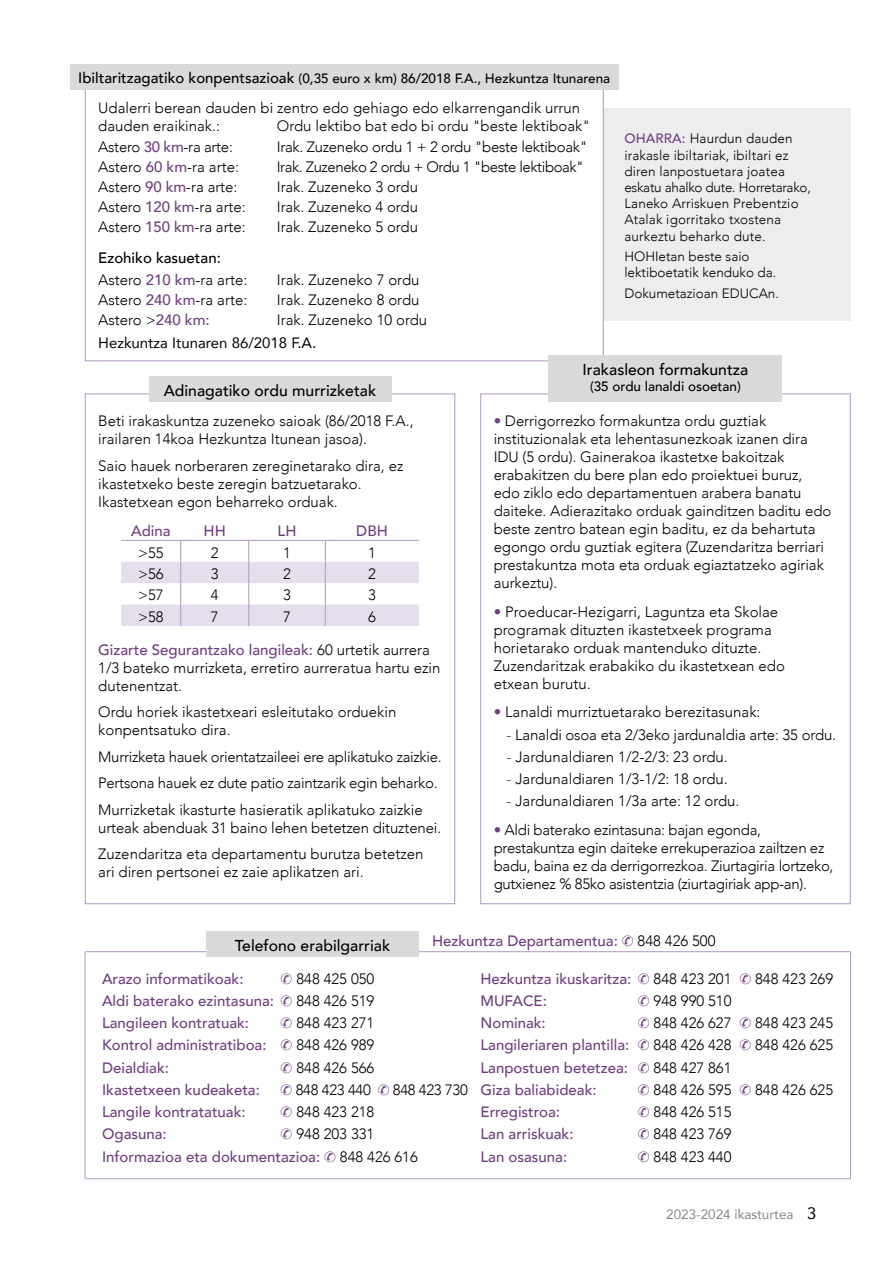
<style>
.page{position:relative;width:893px;height:1263px;background:#fff}
.page>*{position:absolute;margin:0;border:0;box-sizing:border-box;transform-origin:0 0}
.t1{font:500 15.75px "Avenir";color:#000}
.t2{font:300 15px/18px "Avenir";letter-spacing:-.005em;color:#000}
.t3{font:500 15px/22.2px "Avenir";color:#6f3f81}
.t4{font:300 15px "Avenir";letter-spacing:-.03em;color:#000}
.t5{font:500 15px/22.2px "Avenir";color:#000}
.t6{font:15px "Avenir";color:#000}
.t7{font:300 13.5px/16.2px "Avenir";letter-spacing:.01em;color:#000}
.t8{font:500 13.5px "Avenir";color:#000}
.t9{font:13.5px "Avenir";color:#878787}
.s1{font-size:15px}
.s2{font-weight:500;color:#6f3f81}
.s3{font-weight:300}
.s4{color:#6f3f81}
.s5{font-weight:300;color:#000}
.s6{font-size:16.5px;color:#000}
</style>
<div class="page">
<div style="left:590px;top:109px;width:260px;height:212px;background:#ededed"></div>
<div style="left:70px;top:64px;width:549px;height:25px;background:#dadada"></div>
<hr style="left:121px;top:540px;width:60px;height:1px;background:#af98c0">
<hr style="left:181px;top:540px;width:68px;height:1px;background:#af98c0">
<hr style="left:249px;top:540px;width:76px;height:1px;background:#af98c0">
<hr style="left:325px;top:540px;width:94px;height:1px;background:#af98c0">
<svg style="left:121px;top:541px;width:298px;height:85px"></svg>
<div style="left:149px;top:376px;width:242px;height:26px;background:#dadada"></div>
<div style="left:549px;top:355px;width:233px;height:47px;background:#dadada"></div>
<hr style="left:85px;top:952px;width:1px;height:226px;background:#af98c0">
<hr style="left:85px;top:951px;width:395px;height:1px;background:#af98c0">
<hr style="left:85px;top:1178px;width:395px;height:1px;background:#af98c0">
<hr style="left:480px;top:951px;width:371px;height:1px;background:#af98c0">
<hr style="left:850px;top:952px;width:1px;height:226px;background:#af98c0">
<hr style="left:480px;top:1178px;width:371px;height:1px;background:#af98c0">
<div style="left:206px;top:931px;width:213px;height:26px;background:#dadada"></div>
<p class="t8" style="left:78px;top:67px;width:533px"><span class="s1">Ibiltaritzagatiko konpentsazioak</span> (0,35 euro x km) 86/2018 F.A., Hezkuntza Itunarena</p>
<p class="t2" style="left:98px;top:99px;width:483px">Udalerri berean dauden bi zentro edo gehiago edo elkarrengandik urrun dauden eraikinak.:</p>
<p class="t2" style="left:277px;top:117px;width:315px">Ordu lektibo bat edo bi ordu "beste lektiboak"</p>
<p class="t2" style="left:98px;top:137px;width:136px">Astero <span class="s2">30 km</span>-ra arte:</p>
<p class="t2" style="left:277px;top:137px;width:312px">Irak. Zuzeneko ordu 1 + 2 ordu "beste lektiboak"</p>
<p class="t2" style="left:98px;top:158px;width:142px">Astero <span class="s2">60 km</span>-ra arte:</p>
<p class="t4" style="left:277px;top:158px;width:309px">Irak. Zuzeneko 2 ordu + Ordu 1 "beste lektiboak"</p>
<p class="t2" style="left:98px;top:178px;width:141px">Astero <span class="s2">90 km</span>-ra arte:</p>
<p class="t2" style="left:277px;top:178px;width:143px">Irak. Zuzeneko 3 ordu</p>
<p class="t2" style="left:98px;top:198px;width:149px">Astero <span class="s2">120 km</span>-ra arte:</p>
<p class="t2" style="left:277px;top:198px;width:143px">Irak. Zuzeneko 4 ordu</p>
<p class="t2" style="left:98px;top:218px;width:149px">Astero <span class="s2">150 km</span>-ra arte:</p>
<p class="t2" style="left:277px;top:218px;width:143px">Irak. Zuzeneko 5 ordu</p>
<p class="t5" style="left:98px;top:246px;width:150px">Ezohiko kasuetan:<br><span class="s3">Astero</span> <span class="s4">210 km</span><span class="s3">-ra arte:</span></p>
<p class="t2" style="left:277px;top:271px;width:144px">Irak. Zuzeneko 7 ordu</p>
<p class="t2" style="left:98px;top:291px;width:150px">Astero <span class="s2">240 km</span>-ra arte:</p>
<p class="t2" style="left:277px;top:291px;width:144px">Irak. Zuzeneko 8 ordu</p>
<p class="t2" style="left:98px;top:311px;width:113px">Astero &gt;<span class="s2">240 km:</span></p>
<p class="t2" style="left:277px;top:311px;width:152px">Irak. Zuzeneko 10 ordu</p>
<p class="t6" style="left:98px;top:330px;width:220px">Hezkuntza Itunaren 86/2018 F.A.</p>
<p class="t7" style="left:624px;top:131px;width:188px"><span class="s2">OHARRA:</span> Haurdun dauden irakasle ibiltariak, ibiltari ez diren lanpostuetara joatea eskatu ahalko dute. Horretarako,<br>Laneko Arriskuen Prebentzio<br>Atalak igorritako txostena aurkeztu beharko dute.</p>
<p class="t7" style="left:624px;top:248px;width:154px">HOHIetan beste saio lektiboetatik kenduko da.</p>
<p class="t7" style="left:624px;top:285px;width:156px">Dokumetazioan EDUCAn.</p>
<p class="t1" style="left:164px;top:377px;width:214px">Adinagatiko ordu murrizketak</p>
<p class="t2" style="left:98px;top:412px;width:317px">Beti irakaskuntza zuzeneko saioak (86/2018 F.A., irailaren 14koa Hezkuntza Itunean jasoa).</p>
<p class="t2" style="left:98px;top:456px;width:307px">Saio hauek norberaren zereginetarako dira, ez ikastetxeko beste zeregin batzuetarako.<br>Ikastetxean egon beharreko orduak.</p>
<p class="t3" style="left:131px;top:519px;width:41px">Adina</p>
<p class="t3" style="left:204px;top:519px;width:24px">HH</p>
<p class="t3" style="left:278px;top:519px;width:20px">LH</p>
<p class="t3" style="left:356px;top:519px;width:33px">DBH</p>
<p class="t2" style="left:138px;top:543px;width:27px">&gt;55</p>
<p class="t2" style="left:211px;top:543px;width:9px">2</p>
<p class="t2" style="left:283px;top:543px;width:9px">1</p>
<p class="t2" style="left:368px;top:543px;width:9px">1</p>
<p class="t2" style="left:138px;top:565px;width:27px">&gt;56</p>
<p class="t2" style="left:211px;top:565px;width:9px">3</p>
<p class="t2" style="left:283px;top:565px;width:9px">2</p>
<p class="t2" style="left:368px;top:565px;width:9px">2</p>
<p class="t2" style="left:138px;top:586px;width:27px">&gt;57</p>
<p class="t2" style="left:211px;top:586px;width:9px">4</p>
<p class="t2" style="left:283px;top:586px;width:9px">3</p>
<p class="t2" style="left:368px;top:586px;width:9px">3</p>
<p class="t2" style="left:138px;top:607px;width:27px">&gt;58</p>
<p class="t2" style="left:211px;top:607px;width:9px">7</p>
<p class="t2" style="left:283px;top:607px;width:9px">7</p>
<p class="t2" style="left:368px;top:607px;width:9px">6</p>
<p class="t2" style="left:98px;top:641px;width:344px"><span class="s2">Gizarte Segurantzako langileak:</span> 60 urtetik aurrera<br>1/3 bateko murrizketa, erretiro aurreratua hartu ezin dutenentzat.</p>
<p class="t2" style="left:98px;top:703px;width:300px">Ordu horiek ikastetxeari esleitutako orduekin konpentsatuko dira.</p>
<p class="t2" style="left:98px;top:743px;width:345px;line-height:26.5px">Murrizketa hauek orientatzaileei ere aplikatuko zaizkie.<br>Pertsona hauek ez dute patio zaintzarik egin beharko.<br>Murrizketak ikasturte hasieratik aplikatuko zaizkie</p>
<p class="t2" style="left:98px;top:814px;width:344px;line-height:26.5px">urteak abenduak 31 baino lehen betetzen dituztenei.<br>Zuzendaritza eta departamentu burutza betetzen</p>
<p class="t2" style="left:98px;top:863px;width:267px">ari diren pertsonei ez zaie aplikatzen ari.</p>
<p class="t1" style="left:583px;top:356px;width:167px">Irakasleon formakuntza</p>
<p class="t8" style="left:590px;top:375px;width:152px">(35 ordu lanaldi osoetan)</p>
<p class="t2" style="left:494px;top:412px;width:339px"><span class="s4">•</span> Derrigorrezko formakuntza ordu guztiak instituzionalak eta lehentasunezkoak izanen dira IDU (5 ordu). Gainerakoa ikastetxe bakoitzak erabakitzen du bere plan edo proiektuei buruz, edo ziklo edo departamentuen arabera banatu daiteke. Adierazitako orduak gainditzen baditu edo beste zentro batean egin baditu, ez da behartuta egongo ordu guztiak egitera (Zuzendaritza berriari prestakuntza mota eta orduak egiaztatzeko agiriak aurkeztu).</p>
<p class="t2" style="left:494px;top:603px;width:293px"><span class="s4">•</span> Proeducar-Hezigarri, Laguntza eta Skolae programak dituzten ikastetxeek programa horietarako orduak mantenduko dituzte.<br>Zuzendaritzak erabakiko du ikastetxean edo etxean burutu.</p>
<p class="t2" style="left:494px;top:703px;width:268px"><span class="s4">•</span> Lanaldi murriztuetarako berezitasunak:</p>
<p class="t2" style="left:506px;top:725px;width:331px"><span class="s4">-</span> Lanaldi osoa eta 2/3eko jardunaldia arte: 35 ordu.</p>
<p class="t2" style="left:506px;top:748px;width:223px"><span class="s4">-</span> Jardunaldiaren 1/2-2/3: 23 ordu.</p>
<p class="t2" style="left:506px;top:770px;width:223px"><span class="s4">-</span> Jardunaldiaren 1/3-1/2: 18 ordu.</p>
<p class="t2" style="left:506px;top:792px;width:235px"><span class="s4">-</span> Jardunaldiaren 1/3a arte: 12 ordu.</p>
<p class="t2" style="left:494px;top:821px;width:341px"><span class="s4">•</span> Aldi baterako ezintasuna: bajan egonda, prestakuntza egin daiteke errekuperazioa zailtzen ez badu, baina ez da derrigorrezkoa. Ziurtagiria lortzeko, gutxienez % 85ko asistentzia (ziurtagiriak app-an).</p>
<p class="t1" style="left:235px;top:932px;width:157px">Telefono erabilgarriak</p>
<p class="t3" style="left:432px;top:929px;width:285px">Hezkuntza Departamentua: ✆ <span class="s5">848 426 500</span></p>
<p class="t3" style="left:102px;top:966px;width:143px">Arazo informatikoak:</p>
<p class="t3" style="left:102px;top:966px;width:274px;text-align:justify;text-indent:179px">✆ <span class="s5">848 425 050<br></span>Aldi baterako ezintasuna: ✆ <span class="s5">848 426 519<br></span>Langileen kontratuak:</p>
<p class="t3" style="left:102px;top:1011px;width:274px;text-align:justify;text-indent:179px">✆ <span class="s5">848 423 271<br></span>Kontrol administratiboa: ✆ <span class="s5">848 426 989<br></span>Deialdiak:</p>
<p class="t2" style="left:281px;top:1058px;width:95px"><span class="s4">✆</span> 848 426 566</p>
<p class="t3" style="left:102px;top:1078px;width:159px">Ikastetxeen kudeaketa:</p>
<p class="t2" style="left:281px;top:1081px;width:189px"><span class="s4">✆</span> 848 423 440 <span class="s4">✆</span> 848 423 730</p>
<p class="t3" style="left:102px;top:1100px;width:145px">Langile kontratatuak:</p>
<p class="t2" style="left:281px;top:1103px;width:95px"><span class="s4">✆</span> 848 423 218</p>
<p class="t3" style="left:102px;top:1122px;width:66px">Ogasuna:</p>
<p class="t3" style="left:102px;top:1122px;width:317px;text-indent:179px">✆ <span class="s5">948 203 331<br></span>Informazioa eta dokumentazioa: ✆ <span class="s5">848 426 616</span></p>
<p class="t3" style="left:480px;top:966px;width:354px">Hezkuntza ikuskaritza: ✆ <span class="s5">848 423 201</span> ✆ <span class="s5">848 423 269<br></span>MUFACE:</p>
<p class="t2" style="left:638px;top:992px;width:95px"><span class="s4">✆</span> 948 990 510</p>
<p class="t3" style="left:480px;top:1011px;width:67px">Nominak:</p>
<p class="t3" style="left:480px;top:1011px;width:354px;text-indent:157px">✆ <span class="s5">848 426 627</span> ✆ <span class="s5">848 423 245<br></span>Langileriaren plantilla: ✆ <span class="s5">848 426 428</span> ✆ <span class="s5">848 426 625<br></span>Lanpostuen betetzea: ✆ <span class="s5">848 427 861<br></span>Giza baliabideak:</p>
<p class="t2" style="left:638px;top:1081px;width:197px"><span class="s4">✆</span> 848 426 595 <span class="s4">✆</span> 848 426 625</p>
<p class="t3" style="left:480px;top:1100px;width:81px">Erregistroa:</p>
<p class="t2" style="left:638px;top:1103px;width:95px"><span class="s4">✆</span> 848 426 515</p>
<p class="t3" style="left:480px;top:1122px;width:95px">Lan arriskuak:</p>
<p class="t2" style="left:638px;top:1125px;width:95px"><span class="s4">✆</span> 848 423 769</p>
<p class="t3" style="left:480px;top:1144px;width:88px">Lan osasuna:</p>
<p class="t2" style="left:638px;top:1147px;width:95px"><span class="s4">✆</span> 848 423 440</p>
<p class="t9" style="left:666px;top:1204px;width:152px">2023-2024 ikasturtea <span class="s6">3</span></p>
</div>
